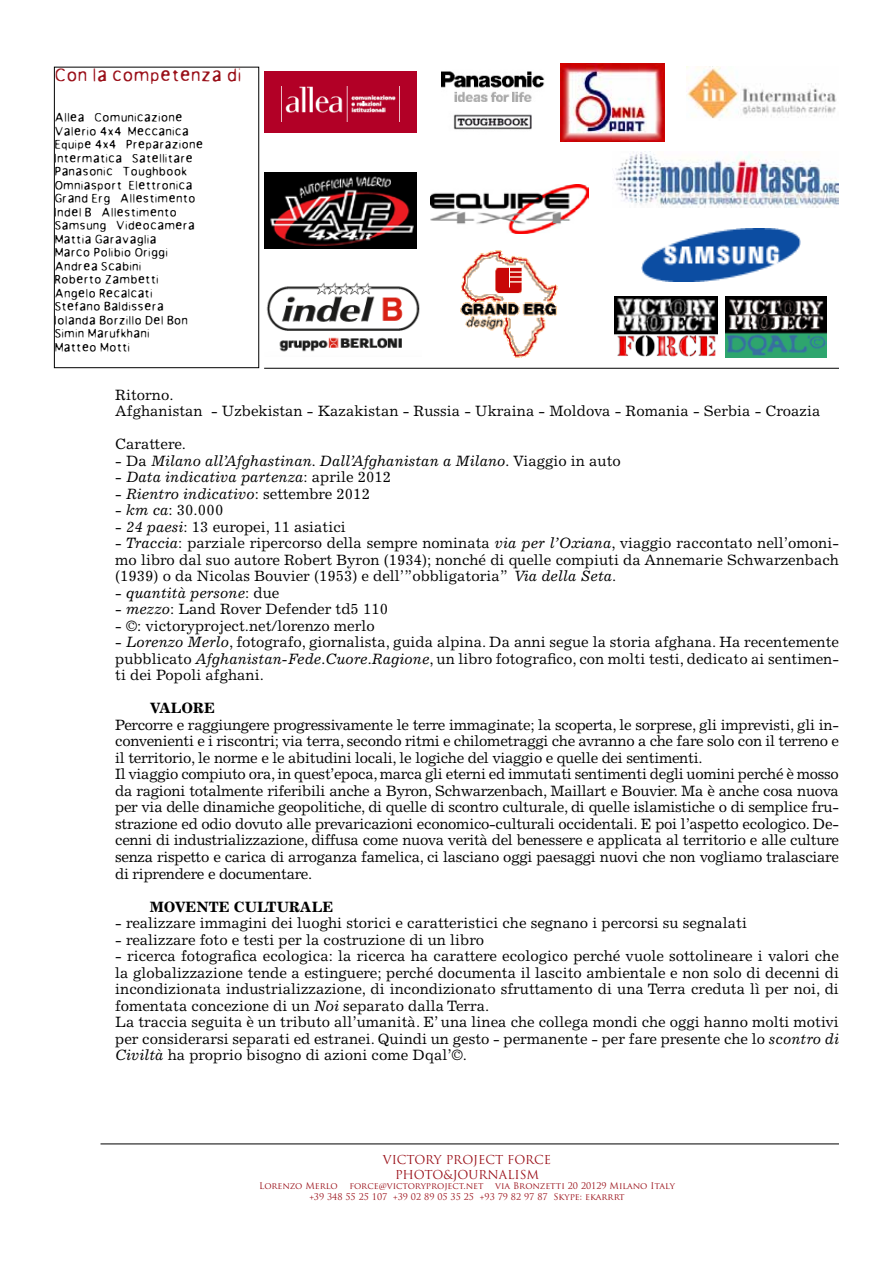
<style>
.page{position:relative;width:893px;height:1263px;background:#fff}
.page>*{position:absolute;margin:0;border:0;box-sizing:border-box;transform-origin:0 0}
.t1{font:18px "Anorexia";color:#9a1019}
.t2{font:15px/16.5px "Excelsior LT Std";letter-spacing:-.015em;color:#000}
.t3{font:italic 15px "Excelsior LT Std";color:#000}
.t4{font:700 15px "Excelsior LT Std";color:#000}
.t5{font:12px/13.5px "Anorexia";color:#000}
.t6{font:12px/14.4px "Trajan Pro";letter-spacing:-.005em;color:#9a1019}
.t7{font:9px/10.8px "Trajan Pro";color:#9a1019}
.s1{font-style:normal}
.s2{font-style:italic}
</style>
<div class="page">
<hr style="left:101px;top:1144px;width:738px;height:1px;background:#000">
<div style="left:121px;top:1146px;width:694px;height:72px;border:1px solid #fff;border-radius:18px"></div>
<hr style="left:264px;top:368px;width:575px;height:1px;background:#000">
<img style="left:615px;top:296px;width:102px;height:61px">
<img style="left:725px;top:296px;width:101px;height:62px">
<img style="left:264px;top:172px;width:152px;height:77px">
<img style="left:264px;top:72px;width:152px;height:61px">
<img style="left:441px;top:71px;width:103px;height:59px">
<img style="left:687px;top:67px;width:150px;height:52px">
<img style="left:561px;top:64px;width:104px;height:77px">
<img style="left:431px;top:184px;width:157px;height:49px">
<img style="left:614px;top:152px;width:225px;height:56px">
<img style="left:461px;top:251px;width:97px;height:107px">
<img style="left:266px;top:282px;width:154px;height:70px">
<img style="left:641px;top:229px;width:159px;height:52px">
<div style="left:54px;top:67px;width:205px;height:301px;border:1px solid #000"></div>
<p class="t1" style="left:55px;top:67px;width:189px">Con la competenza di</p>
<p class="t5" style="left:55px;top:112px;width:150px">Allea - Comunicazione<br>Valerio 4x4 Meccanica<br>Equipe 4x4 - Preparazione<br>Intermatica - Satellitare<br>Panasonic - Toughbook<br>Omniasport -Elettronica<br>Grand Erg - Allestimento<br>Indel B - Allestimento<br>Samsung Videocamera<br>Mattia Garavaglia<br>Marco Polibio Origgi<br>Andrea Scabini<br>Roberto Zambetti<br>Angelo Recalcati<br>Stefano Baldissera<br>Iolanda Borzillo Del Bon<br>Simin Marufkhani<br>Matteo Motti</p>
<p class="t2" style="left:115px;top:387px;width:707px">Ritorno.<br>Afghanistan - Uzbekistan - Kazakistan - Russia - Ukraina - Moldova - Romania - Serbia - Croazia</p>
<p class="t2" style="left:115px;top:436px;width:72px">Carattere.</p>
<p class="t3" style="left:115px;top:452px;width:507px"><span class="s1">- Da</span> Milano all’Afghastinan. Dall’Afghanistan a Milano. <span class="s1">Viaggio in auto</span></p>
<p class="t3" style="left:115px;top:469px;width:277px"><span class="s1">-</span> Data indicativa partenza<span class="s1">: aprile 2012</span></p>
<p class="t3" style="left:115px;top:485px;width:256px"><span class="s1">-</span> Rientro indicativo<span class="s1">: settembre 2012</span></p>
<p class="t2" style="left:115px;top:502px;width:110px">- <span class="s2">km ca</span>: 30.000</p>
<p class="t2" style="left:115px;top:519px;width:232px">- <span class="s2">24 paesi</span>: 13 europei, 11 asiatici</p>
<p class="t2" style="left:115px;top:535px;width:725px;text-align:justify">- <span class="s2">Traccia</span>: parziale ripercorso della sempre nominata <span class="s2">via per l’Oxiana</span>, viaggio raccontato nell’omoni&shy;mo libro dal suo autore Robert Byron (1934); nonché di quelle compiuti da Annemarie Schwarzenbach (1939) o da Nicolas Bouvier (1953) e dell’”obbligatoria” <span class="s2">Via della Seta</span>.</p>
<p class="t3" style="left:115px;top:584px;width:166px"><span class="s1">-</span> quantità persone<span class="s1">: due</span></p>
<p class="t2" style="left:115px;top:601px;width:274px">- <span class="s2">mezzo</span>: Land Rover Defender td5 110</p>
<p class="t2" style="left:115px;top:618px;width:261px">- ©: victoryproject.net/lorenzo merlo</p>
<p class="t2" style="left:115px;top:634px;width:725px;text-align:justify">- <span class="s2">Lorenzo Merlo</span>, fotografo, giornalista, guida alpina. Da anni segue la storia afghana. Ha recentemente pubblicato <span class="s2">Afghanistan-Fede.Cuore.Ragione</span>, un libro fotografico, con molti testi, dedicato ai sentimen&shy;ti dei Popoli afghani.</p>
<p class="t4" style="left:150px;top:700px;width:67px">VALORE</p>
<p class="t2" style="left:115px;top:717px;width:725px">Percorre e raggiungere progressivamente le terre immaginate; la scoperta, le sorprese, gli imprevisti, gli in&shy;convenienti e i riscontri; via terra, secondo ritmi e chilometraggi che avranno a che fare solo con il terreno e il territorio, le norme e le abitudini locali, le logiche del viaggio e quelle dei sentimenti.<br>Il viaggio compiuto ora, in quest’epoca, marca gli eterni ed immutati sentimenti degli uomini perché è mosso da ragioni totalmente riferibili anche a Byron, Schwarzenbach, Maillart e Bouvier. Ma è anche cosa nuova per via delle dinamiche geopolitiche, di quelle di scontro culturale, di quelle islamistiche o di semplice fru&shy;strazione ed odio dovuto alle prevaricazioni economico-culturali occidentali. E poi l’aspetto ecologico. De&shy;cenni di industrializzazione, diffusa come nuova verità del benessere e applicata al territorio e alle culture senza rispetto e carica di arroganza famelica, ci lasciano oggi paesaggi nuovi che non vogliamo tralasciare di riprendere e documentare.</p>
<p class="t4" style="left:150px;top:898px;width:26px">MOVE</p>
<p class="t4" style="left:196px;top:898px;width:105px">NTE CULTURALE</p>
<p class="t2" style="left:115px;top:915px;width:633px">- realizzare immagini dei luoghi storici e caratteristici che segnano i percorsi su segnalati</p>
<p class="t2" style="left:115px;top:931px;width:371px">- realizzare foto e testi per la costruzione di un libro</p>
<p class="t2" style="left:115px;top:948px;width:725px">- ricerca fotografica ecologica: la ricerca ha carattere ecologico perché vuole sottolineare i valori che la globalizzazione tende a estinguere; perché documenta il lascito ambientale e non solo di decenni di incondizionata industrializzazione, di incondizionato sfruttamento di una Terra creduta lì per noi, di fomentata concezione di un <span class="s2">Noi</span> separato dalla Terra.<br>La traccia seguita è un tributo all’umanità. E’ una linea che collega mondi che oggi hanno molti motivi per considerarsi separati ed estranei. Quindi un gesto - permanente - per fare presente che lo <span class="s2">scontro di Civiltà</span> ha proprio bisogno di azioni come Dqal’©.</p>
<p class="t6" style="left:395px;top:1152px;width:158px;text-indent:-12px">VICTORY PROJECT FORCE photo</p>
<p class="t6" style="left:443px;top:1167px;width:97px">&amp;journali sm</p>
<p class="t7" style="left:259px;top:1181px;width:80px">Lorenzo Merlo</p>
<p class="t7" style="left:349px;top:1181px;width:136px">force@victoryproject.net</p>
<p class="t7" style="left:309px;top:1181px;width:367px;text-indent:186px">via Bronzetti 20 20129 Milano Italy +39 348 55 25 107 +39 02 89 05 35 25 +93 79 82 97 87 S kype: ekarrrt</p>
</div>
